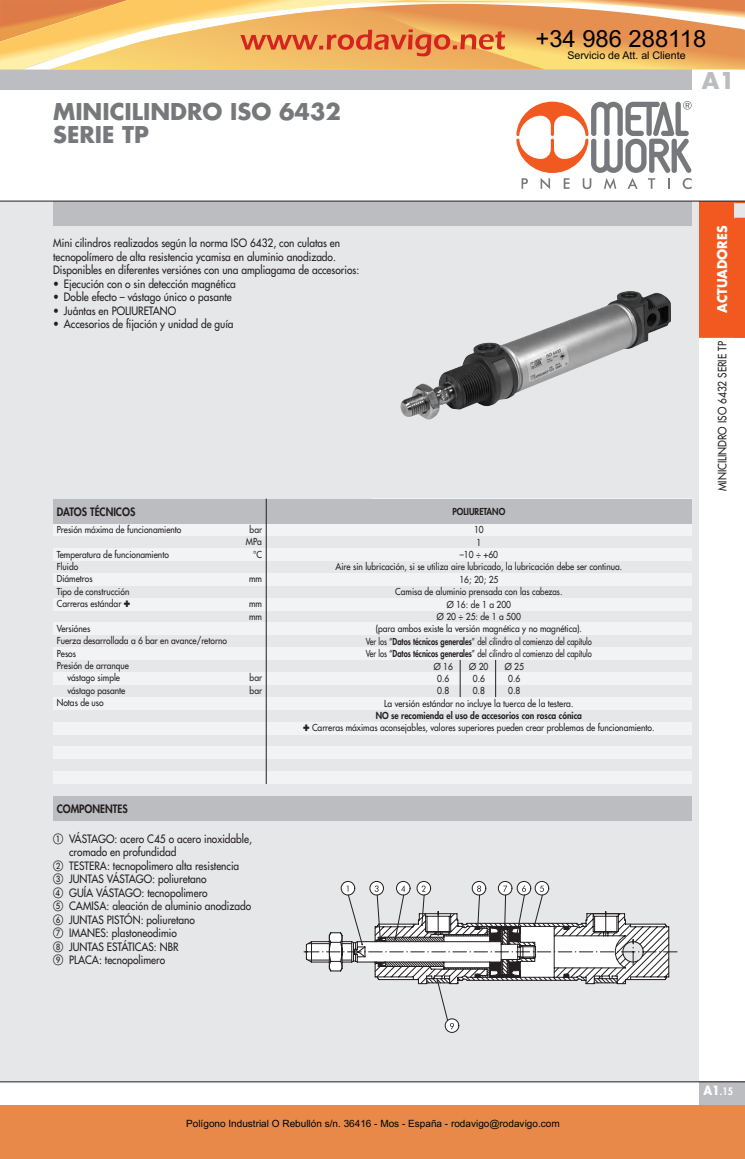
<style>
.page{position:relative;width:745px;height:1159px;background:#fff}
.page>*{position:absolute;margin:0;border:0;box-sizing:border-box;transform-origin:0 0}
.t1{font:23.75px "Arial";color:#000}
.t2{font:700 22.5px/22.5px "Futura Std";color:#76787b}
.t3{font:700 22.5px "Futura Std";color:#bcbdc0}
.t4{font:700 13.12px "Futura Std";color:#fff;scale:.95 1}
.t5{font:500 11.25px/13.5px "Futura Std";color:#231f20;scale:.9 1}
.t6{font:800 11.25px "Futura Std";color:#231f20;scale:.9 1}
.t7{font:10.62px "Arial";color:#000}
.t8{font:10px "Arial";color:#000}
.t9{font:800 10px "Futura Std";color:#fff;scale:.9 1}
.t10{font:500 9.38px/12.4px "Futura Std";color:#231f20;scale:.9 1}
.t11{font:500 9.38px "Futura Std";color:#231f20;scale:.8 1}
.t12{font:800 9.38px "Futura Std";color:#231f20;scale:.9 1}
.s1{font-family:"European Pi One";font-weight:400}
.s2{font-weight:800}
.s3{font-weight:700;font-size:12.5px}
</style>
<div class="page">
<div style="left:698px;top:1081px;width:46px;height:25px;background:#bcbdc0"></div>
<div style="left:0;top:54px;width:691px;height:35px;background:#bcbdc0"></div>
<svg style="left:516px;top:101px;width:175px;height:88px"></svg>
<div style="left:698px;top:201px;width:46px;height:138px;background:#f15921"></div>
<hr style="left:698px;top:338px;width:46px;height:2px;background:#fff">
<div style="left:733px;top:202px;width:11px;height:17px;background:#e6e7e9"></div>
<div style="left:0;top:201px;width:698px;height:880px;background:#e6e7e9"></div>
<div style="left:53px;top:523px;width:638px;height:13px;background:#f2f3f4"></div>
<div style="left:53px;top:548px;width:638px;height:12px;background:#f2f3f4"></div>
<div style="left:53px;top:573px;width:638px;height:12px;background:#f2f3f4"></div>
<div style="left:53px;top:598px;width:638px;height:12px;background:#f2f3f4"></div>
<div style="left:53px;top:623px;width:638px;height:12px;background:#f2f3f4"></div>
<div style="left:53px;top:647px;width:638px;height:13px;background:#f2f3f4"></div>
<div style="left:53px;top:672px;width:638px;height:13px;background:#f2f3f4"></div>
<div style="left:53px;top:697px;width:638px;height:12px;background:#f2f3f4"></div>
<div style="left:53px;top:722px;width:638px;height:12px;background:#f2f3f4"></div>
<div style="left:53px;top:747px;width:638px;height:12px;background:#f2f3f4"></div>
<div style="left:53px;top:771px;width:638px;height:13px;background:#f2f3f4"></div>
<div style="left:53px;top:498px;width:638px;height:25px;background:#bcbdc0"></div>
<div style="left:53px;top:796px;width:638px;height:25px;background:#bcbdc0"></div>
<hr style="left:266px;top:498px;width:1px;height:286px;background:#231f20">
<div style="left:53px;top:201px;width:638px;height:25px;background:#bcbdc0"></div>
<hr style="left:0;top:201px;width:744px;height:1px;background:#231f20">
<hr style="left:0;top:1081px;width:744px;height:1px;background:#231f20">
<svg style="left:304px;top:881px;width:372px;height:151px"></svg>
<img style="left:400px;top:291px;width:270px;height:129px">
<hr style="left:459px;top:660px;width:1px;height:37px;background:#231f20">
<hr style="left:495px;top:660px;width:1px;height:37px;background:#231f20">
<div style="left:0;top:1105px;width:744px;height:54px;background:#e88949"></div>
<svg style="left:0;top:0;width:744px;height:70px;background:#f0b56e"></svg>
<h1 class="t1" style="left:535px;top:22px;width:172px">+34 986 288118</h1>
<h2 class="t2" style="left:53px;top:100px;width:289px">MINICILINDRO ISO 6432<br>SERIE TP</h2>
<p class="t7" style="left:567px;top:48px;width:120px">Servicio de Att. al Cliente</p>
<h2 class="t3" style="left:701px;top:66px;width:35px">A1</h2>
<p class="t5" style="left:53px;top:236px;width:341px">Mini cilindros realizados según la norma ISO 6432, con culatas en tecnopolímero de alta resistencia ycamisa en aluminio anodizado.<br>Disponibles en diferentes versiónes con una ampliagama de accesorios:</p>
<p class="t5" style="left:53px;top:277px;width:204px">• Ejecución con o sin detección magnética</p>
<p class="t5" style="left:53px;top:290px;width:200px">• Doble efecto – vástago único o pasante</p>
<p class="t5" style="left:53px;top:304px;width:138px">• Juåntas en POLIURETANO</p>
<p class="t5" style="left:53px;top:317px;width:202px">• Accesorios de fijación y unidad de guía</p>
<p class="t6" style="left:57px;top:504px;width:89px">DATOS TÉCNICOS</p>
<p class="t10" style="left:57px;top:523px;width:140px">Presión máxima de funcionamiento</p>
<p class="t10" style="left:246px;top:523px;width:19px;text-align:center">bar<br>MPa</p>
<p class="t10" style="left:57px;top:548px;width:126px">Temperatura de funcionamiento</p>
<p class="t10" style="left:253px;top:548px;width:11px">°C</p>
<p class="t10" style="left:57px;top:560px;width:41px">Fluido<br>Diámetros</p>
<p class="t10" style="left:249px;top:573px;width:16px">mm</p>
<p class="t10" style="left:57px;top:585px;width:83px">Tipo de construcción<br>Carreras estándar ✚</p>
<p class="t10" style="left:249px;top:597px;width:16px">mm mm</p>
<p class="t10" style="left:57px;top:622px;width:39px">Versiónes</p>
<p class="t10" style="left:57px;top:635px;width:190px">Fuerza desarrollada a 6 bar en avance/retorno</p>
<p class="t10" style="left:57px;top:647px;width:23px">Pesos</p>
<p class="t10" style="left:57px;top:659px;width:82px">Presión de arranque</p>
<p class="t10" style="left:67px;top:672px;width:60px">vástago simple</p>
<p class="t10" style="left:249px;top:672px;width:15px">bar</p>
<p class="t10" style="left:67px;top:684px;width:66px">vástago pasante</p>
<p class="t10" style="left:249px;top:684px;width:15px">bar</p>
<p class="t10" style="left:57px;top:696px;width:54px">Notas de uso</p>
<p class="t6" style="left:57px;top:802px;width:80px">COMPONENTES</p>
<p class="t5" style="left:53px;top:832px;width:222px"><span class="s1">A</span> VÁSTAGO: acero C45 o acero inoxidable,</p>
<p class="t5" style="left:69px;top:845px;width:120px">cromado en profundidad</p>
<p class="t5" style="left:53px;top:859px;width:208px"><span class="s1">B</span> TESTERA: tecnopolimero alta resistencia</p>
<p class="t5" style="left:53px;top:872px;width:172px"><span class="s1">C</span> JUNTAS VÁSTAGO: poliuretano</p>
<p class="t5" style="left:53px;top:886px;width:173px"><span class="s1">D</span> GUÍA VÁSTAGO: tecnopolimero</p>
<p class="t5" style="left:53px;top:899px;width:221px"><span class="s1">E</span> CAMISA: aleación de aluminio anodizado</p>
<p class="t5" style="left:53px;top:913px;width:159px"><span class="s1">F</span> JUNTAS PISTÓN: poliuretano</p>
<p class="t5" style="left:53px;top:926px;width:139px"><span class="s1">G</span> IMANES: plastoneodimio</p>
<p class="t5" style="left:53px;top:940px;width:141px"><span class="s1">H</span> JUNTAS ESTÁTICAS: NBR</p>
<p class="t5" style="left:53px;top:953px;width:126px"><span class="s1">I</span> PLACA: tecnopolimero</p>
<p class="t12" style="left:452px;top:506px;width:60px">POLIURETANO</p>
<p class="t10" style="left:473px;top:524px;width:12px">10</p>
<p class="t10" style="left:476px;top:536px;width:7px">1</p>
<p class="t10" style="left:459px;top:548px;width:44px">–10 ÷ +60</p>
<p class="t10" style="left:335px;top:561px;width:320px">Aire sin lubricación, si se utiliza aire lubricado, la lubricación debe ser continua.</p>
<p class="t10" style="left:459px;top:573px;width:45px">16; 20; 25</p>
<p class="t10" style="left:395px;top:585px;width:187px">Camisa de aluminio prensada con las cabezas.</p>
<p class="t10" style="left:446px;top:598px;width:73px">Ø 16: de 1 a 200</p>
<p class="t10" style="left:436px;top:610px;width:95px">Ø 20 ÷ 25: de 1 a 500</p>
<p class="t10" style="left:375px;top:623px;width:230px">(para ambos existe la versión magnética y no magnética).</p>
<p class="t11" style="left:365px;top:635px;width:284px">Ver los “<span class="s2">Datos técnicos generales</span>” del cilindro al comienzo del capítulo</p>
<p class="t11" style="left:365px;top:648px;width:284px">Ver los “<span class="s2">Datos técnicos generales</span>” del cilindro al comienzo del capítulo</p>
<p class="t10" style="left:433px;top:660px;width:23px">Ø 16</p>
<p class="t10" style="left:469px;top:660px;width:23px">Ø 20</p>
<p class="t10" style="left:504px;top:660px;width:23px">Ø 25</p>
<p class="t10" style="left:437px;top:672px;width:15px">0.6</p>
<p class="t10" style="left:472px;top:672px;width:15px">0.6</p>
<p class="t10" style="left:508px;top:672px;width:15px">0.6</p>
<p class="t10" style="left:437px;top:684px;width:15px">0.8</p>
<p class="t10" style="left:472px;top:684px;width:15px">0.8</p>
<p class="t10" style="left:384px;top:684px;width:211px;text-indent:124px">0.8<br>La versión estándar no incluye la tuerca de la testera.</p>
<p class="t10" style="left:303px;top:709px;width:391px;text-align:center"><span class="s2">NO se recomienda el uso de accesorios con rosca cónica<br></span>✚ Carreras máximas aconsejables, valores superiores pueden crear problemas de funcionamiento.</p>
<h3 class="t4" style="left:713px;top:313px;width:94px;rotate:-90deg">ACTUADORES</h3>
<p class="t5" style="left:715px;top:491px;width:168px;rotate:-90deg">MINICILINDRO ISO 6432 SERIE TP</p>
<p class="t8" style="left:186px;top:1117px;width:375px">Polígono Industrial O Rebullón s/n. 36416 - Mos - España - rodavigo@rodavigo.com</p>
<p class="t9" style="left:703px;top:1085px;width:34px"><span class="s3">A1</span>.15</p>
</div>
